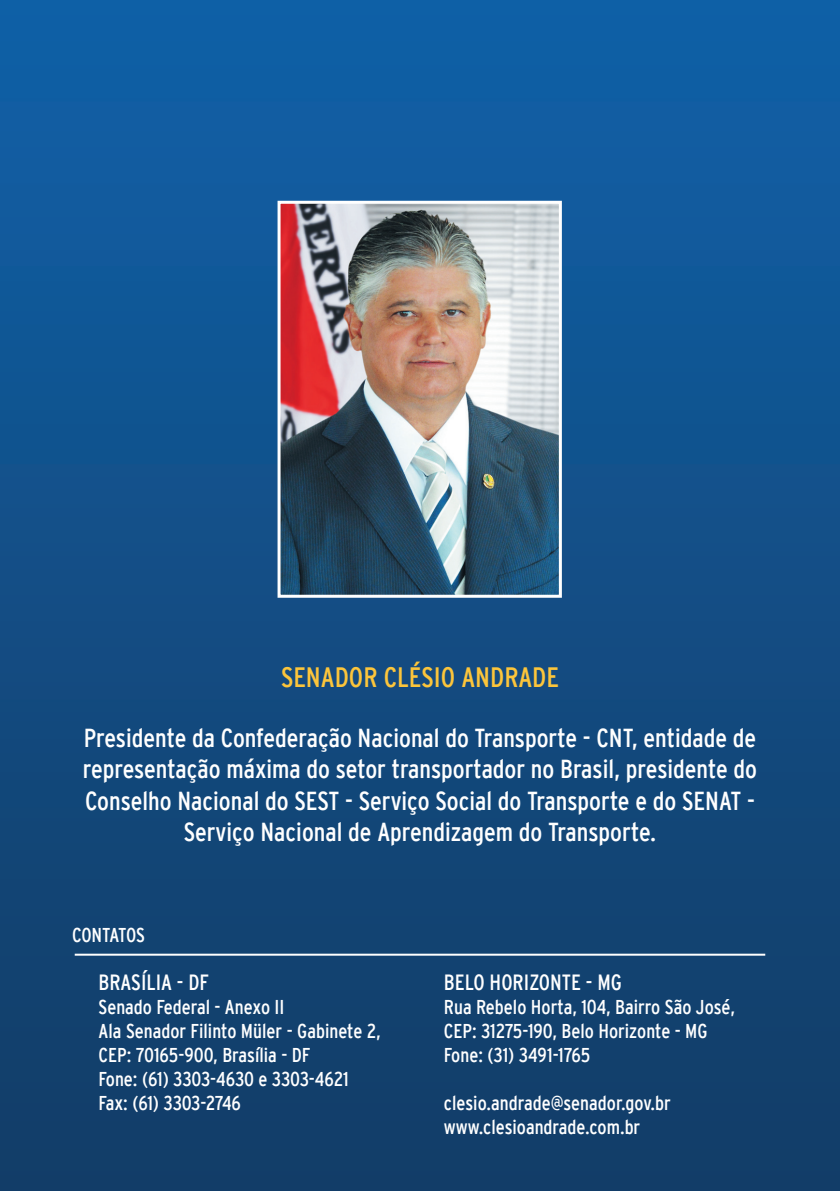
<style>
.page{position:relative;width:840px;height:1191px;background:#fff}
.page>*{position:absolute;margin:0;border:0;box-sizing:border-box;transform-origin:0 0}
.t1{font:condensed 28px "Interstate";color:#fcc53b}
.t2{font:condensed 26px/31.2px "Interstate";color:#fff;text-align:center}
.t3{font:condensed 22px "Interstate";color:#fff}
.t4{font:condensed 20px/24px "Interstate";color:#fff}
</style>
<div class="page">
<img style="left:0;top:0;width:839px;height:1191px">
<hr style="left:75px;top:953px;width:689px;height:2px;background:#fff">
<img style="left:281px;top:205px;width:276px;height:389px">
<div style="left:277px;top:201px;width:284px;height:397px;border:3px solid #fff"></div>
<h1 class="t1" style="left:281px;top:661px;width:279px">SENADOR CLÉSIO ANDRADE</h1>
<p class="t2" style="left:83px;top:722px;width:675px">Presidente da Confederação Nacional do Transporte - CNT, entidade de representação máxima do setor transportador no Brasil, presidente do Conselho Nacional do SEST - Serviço Social do Transporte e do SENAT - Serviço Nacional de Aprendizagem do Transporte.</p>
<p class="t4" style="left:72px;top:922px;width:74px">CONTATOS</p>
<p class="t3" style="left:99px;top:969px;width:112px">Brasília - DF</p>
<p class="t4" style="left:99px;top:994px;width:284px">Senado Federal - Anexo II<br>Ala Senador Filinto Müler - Gabinete 2,<br>CEP: 70165-900, Brasília - DF<br>Fone: (61) 3303-4630 e 3303-4621<br>Fax: (61) 3303-2746</p>
<p class="t3" style="left:443px;top:969px;width:106px">Belo Horizonte</p>
<p class="t3" style="left:585px;top:969px;width:38px">- MG</p>
<p class="t4" style="left:443px;top:994px;width:292px">Rua Rebelo Horta, 104, Bairro São José,<br>CEP: 31275-190, Belo Horizonte - MG<br>Fone: (31) 3491-1765</p>
<p class="t4" style="left:443px;top:1090px;width:228px">clesio.andrade@senador.gov.br www.clesioandrade.com.br</p>
</div>
